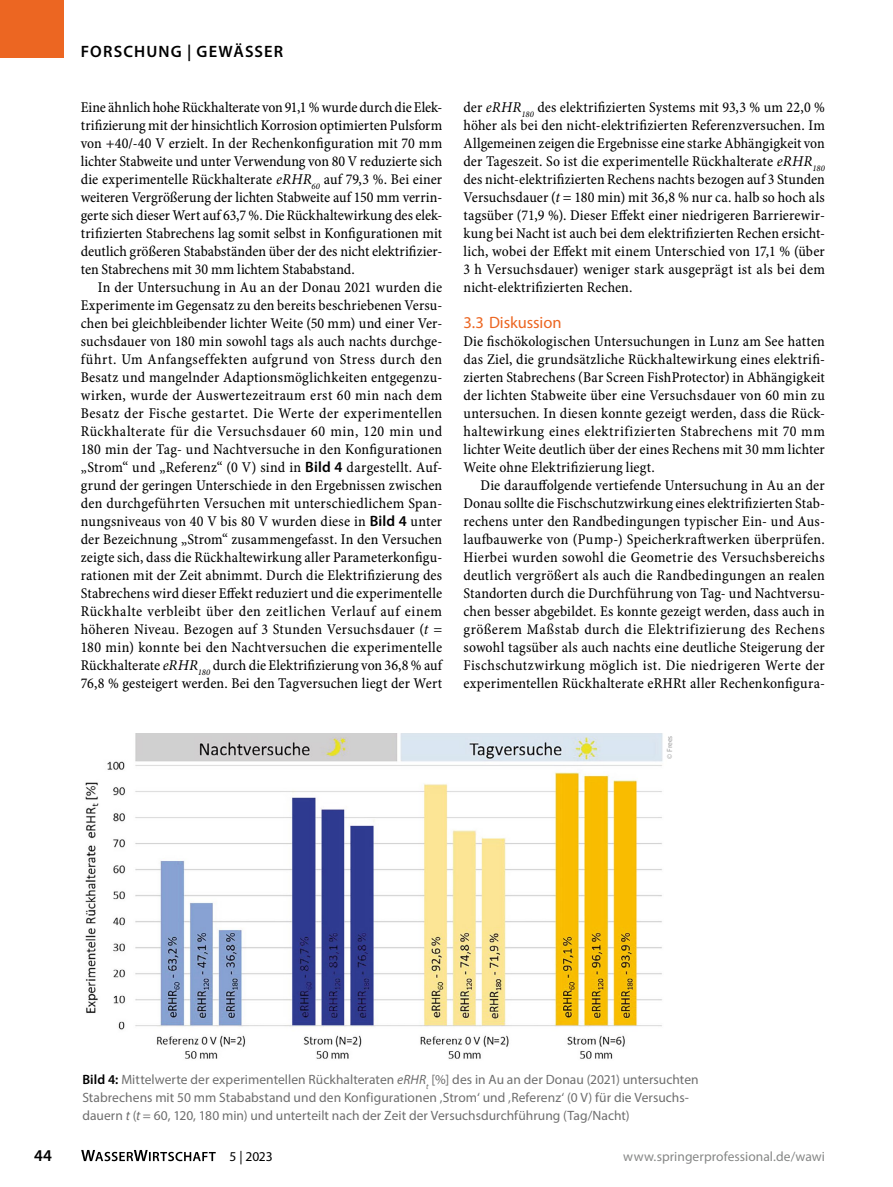
<style>
.page{position:relative;width:893px;height:1187px;background:#fff}
.page>*{position:absolute;margin:0;border:0;box-sizing:border-box;transform-origin:0 0}
.t1{font:600 16.5px "Myriad Pro";letter-spacing:.07em;color:#000}
.SectionHeading_2_x{font:16.5px "Myriad Pro";letter-spacing:-.005em;color:#ec6622}
.Para_Indent{font:15px/18px "Minion Pro Cn Capt";letter-spacing:.01em;color:#000;text-align:justify}
.Para_x{font:15px/18px "Minion Pro Cn Capt";color:#000;text-align:justify}
.Image_Caption_x{font:13.5px/18px "Myriad Pro";letter-spacing:.005em;color:#6e6e6e}
.t2{font:13.5px "Myriad Pro";letter-spacing:.005em;color:#868786}
.t3{font:13.5px "Myriad Pro";color:#000}
.Image_Source_x{font:7.5px "Myriad Pro";letter-spacing:-.005em;color:#9c9c9d}
.s1{font-family:"Minion Pro";font-style:italic}
.s2{font-family:"Myriad Pro";font-weight:600}
.s3{font-weight:600;color:#000}
.s4{font-style:italic}
</style>
<div class="page">
<img style="left:85px;top:733px;width:578px;height:326px">
<div style="left:0;top:0;width:64px;height:57px;background:#ec6622"></div>
<svg style="left:81px;top:1150px;width:135px;height:11px"></svg>
<p class="t1" style="left:81px;top:41px;width:200px">FORSCHUNG | GEWÄSSER</p>
<p class="Para_x" style="left:81px;top:98px;width:363px">Eine ähnlich hohe Rückhalterate von 91,1 % wurde durch die Elek&shy;trifizierung mit der hinsichtlich Korrosion optimierten Pulsform von +40/-40 V erzielt. In der Rechenkonfiguration mit 70 mm lichter Stabweite und unter Verwendung von 80 V reduzierte sich die experimentelle Rückhalterate <span class="s1">eRHR</span><sub>60</sub> auf 79,3 %. Bei einer weiteren Vergrößerung der lichten Stabweite auf 150 mm verrin&shy;gerte sich dieser Wert auf 63,7 %. Die Rückhaltewirkung des elek&shy;trifizierten Stabrechens lag somit selbst in Konfigurationen mit deutlich größeren Stababständen über der des nicht elektrifizier&shy;ten Stabrechens mit 30 mm lichtem Stababstand.</p>
<p class="Para_Indent" style="left:81px;top:278px;width:363px;text-indent:17px">In der Untersuchung in Au an der Donau 2021 wurden die Experimente im Gegensatz zu den bereits beschriebenen Versu&shy;chen bei gleichbleibender lichter Weite (50 mm) und einer Ver&shy;suchsdauer von 180 min sowohl tags als auch nachts durchge&shy;führt. Um Anfangseffekten aufgrund von Stress durch den Besatz und mangelnder Adaptionsmöglichkeiten entgegenzu&shy;wirken, wurde der Auswertezeitraum erst 60 min nach dem Besatz der Fische gestartet. Die Werte der experimentellen Rückhalterate für die Versuchsdauer 60 min, 120 min und 180 min der Tag- und Nachtversuche in den Konfigurationen „Strom“ und „Referenz“ (0 V) sind in <span class="s2">BILD 4</span> dargestellt. Auf&shy;grund der geringen Unterschiede in den Ergebnissen zwischen den durchgeführten Versuchen mit unterschiedlichem Span&shy;nungsniveaus von 40 V bis 80 V wurden diese in <span class="s2">BILD 4</span> unter der Bezeichnung „Strom“ zusammengefasst. In den Versuchen zeigte sich, dass die Rückhaltewirkung aller Parameterkonfigu&shy;rationen mit der Zeit abnimmt. Durch die Elektrifizierung des Stabrechens wird dieser Effekt reduziert und die experimentelle Rückhalte verbleibt über den zeitlichen Verlauf auf einem höheren Niveau. Bezogen auf 3 Stunden Versuchsdauer (<span class="s1">t</span> = 180 min) konnte bei den Nachtversuchen die experimentelle Rückhalterate <span class="s1">eRHR</span><sub>180</sub> durch die Elektrifizierung von 36,8 % auf 76,8 % gesteigert werden. Bei den Tagversuchen liegt der Wert</p>
<p class="Para_Indent" style="left:463px;top:98px;width:363px">der <span class="s1">eRHR</span><sub>180</sub> des elektrifizierten Systems mit 93,3 % um 22,0 % höher als bei den nicht-elektrifizierten Referenzversuchen. Im Allgemeinen zeigen die Ergebnisse eine starke Abhängigkeit von der Tageszeit. So ist die experimentelle Rückhalterate <span class="s1">eRHR</span><sub>180 </sub>des nicht-elektrifizierten Rechens nachts bezogen auf 3 Stunden Versuchsdauer (<span class="s1">t</span> = 180 min) mit 36,8 % nur ca. halb so hoch als tagsüber (71,9 %). Dieser Effekt einer niedrigeren Barrierewir&shy;kung bei Nacht ist auch bei dem elektrifizierten Rechen ersicht&shy;lich, wobei der Effekt mit einem Unterschied von 17,1 % (über 3 h Versuchsdauer) weniger stark ausgeprägt ist als bei dem nicht-elektrifizierten Rechen.</p>
<p class="SectionHeading_2_x" style="left:463px;top:312px;width:100px">3.3 Diskussion</p>
<p class="Para_x" style="left:463px;top:332px;width:363px">Die fischökologischen Untersuchungen in Lunz am See hatten das Ziel, die grundsätzliche Rückhaltewirkung eines elektrifi&shy;zierten Stabrechens (Bar Screen FishProtector) in Abhängigkeit der lichten Stabweite über eine Versuchsdauer von 60 min zu untersuchen. In diesen konnte gezeigt werden, dass die Rück&shy;haltewirkung eines elektrifizierten Stabrechens mit 70 mm lichter Weite deutlich über der eines Rechens mit 30 mm lichter Weite ohne Elektrifizierung liegt.</p>
<p class="Para_Indent" style="left:463px;top:476px;width:363px;text-indent:17px">Die darauffolgende vertiefende Untersuchung in Au an der Donau sollte die Fischschutzwirkung eines elektrifizierten Stab&shy;rechens unter den Randbedingungen typischer Ein- und Aus&shy;laufbauwerke von (Pump-) Speicherkraftwerken überprüfen.<br>Hierbei wurden sowohl die Geometrie des Versuchsbereichs deutlich vergrößert als auch die Randbedingungen an realen Standorten durch die Durchführung von Tag- und Nachtversu&shy;chen besser abgebildet. Es konnte gezeigt werden, dass auch in größerem Maßstab durch die Elektrifizierung des Rechens sowohl tagsüber als auch nachts eine deutliche Steigerung der Fischschutzwirkung möglich ist. Die niedrigeren Werte der experimentellen Rückhalterate eRHRt aller Rechenkonfigura-</p>
<p class="Image_Source_x" style="left:665px;top:758px;width:24px;rotate:-90deg">© Frees</p>
<p class="Image_Caption_x" style="left:82px;top:1070px;width:618px"><span class="s3">BILD 4:</span> Mittelwerte der experimentellen Rückhalteraten <span class="s4">eRHR</span><sub>t</sub> [%] des in Au an der Donau (2021) untersuchten<br>Stabrechens mit 50 mm Stababstand und den Konfigurationen ‚Strom‘ und ‚Referenz‘ (0 V) für die Versuchs&shy;dauern <span class="s4">t</span> (<span class="s4">t</span> = 60, 120, 180 min) und unterteilt nach der Zeit der Versuchsdurchführung (Tag/Nacht)</p>
<p class="t1" style="left:34px;top:1144px;width:19px">44</p>
<p class="t3" style="left:230px;top:1147px;width:45px">5 | 2023</p>
<p class="t2" style="left:623px;top:1147px;width:203px">www.springerprofessional.de/wawi</p>
</div>
